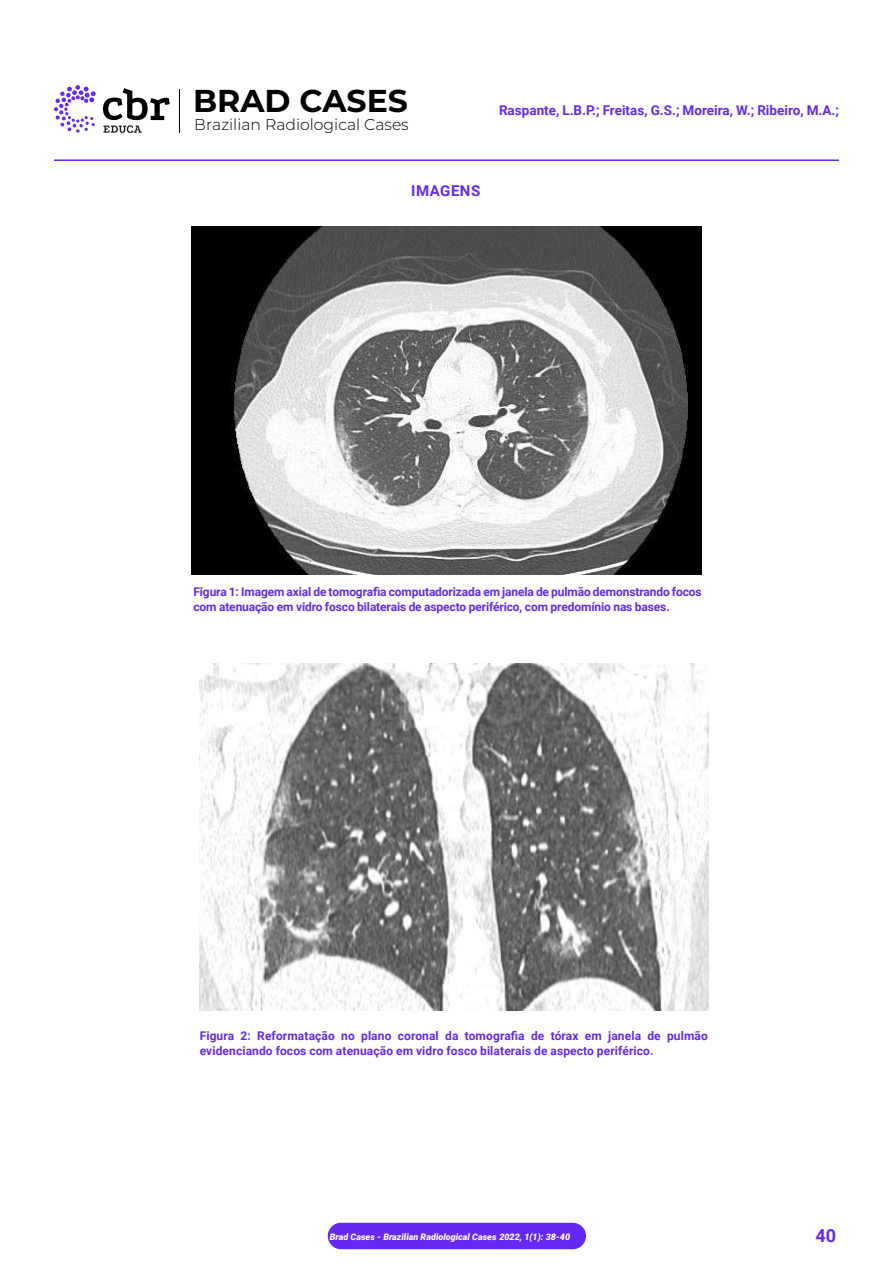
<style>
.page{position:relative;width:893px;height:1263px;background:#fff}
.page>*{position:absolute;margin:0;border:0;box-sizing:border-box;transform-origin:0 0}
.t1{font:700 31.65px "Montserrat";color:#000}
.t2{font:700 18px "Roboto";color:#6429f7}
.t3{font:300 15.6px "Montserrat";color:#000}
.Título_texto{font:700 15px "Roboto";letter-spacing:.035em;color:#6429f7}
.t4{font:700 13.5px "Roboto";color:#6429f7}
.Legenda_títulos_imagens{font:700 12px "Roboto";letter-spacing:-.01em;color:#6429f7}
.Legenda_títulos_imagens-2{font:700 12px/15px "Roboto";letter-spacing:.01em;color:#6429f7}
.t5{font:italic 900 9px "Roboto";color:#fff}
</style>
<div class="page">
<hr style="left:54px;top:159px;width:785px;height:2px;background:#6429f7">
<div style="left:328px;top:1223px;width:258px;height:26px;background:#6429f7;border-radius:13px"></div>
<hr style="left:179px;top:90px;width:1px;height:43px;background:#000">
<svg style="left:103px;top:88px;width:67px;height:45px"></svg>
<svg style="left:54px;top:85px;width:42px;height:48px"></svg>
<img style="left:191px;top:227px;width:511px;height:347px">
<img style="left:200px;top:663px;width:508px;height:348px">
<h1 class="t1" style="left:193px;top:78px;width:217px">BRAD CASES</h1>
<h3 class="t3" style="left:194px;top:114px;width:216px">Brazilian Radiological Cases</h3>
<p class="t4" style="left:499px;top:101px;width:341px">Raspante, L.B.P.; Freitas, G.S.; Moreira, W.; Ribeiro, M.A.;</p>
<p class="Título_texto" style="left:411px;top:180px;width:71px">IMAGENS</p>
<p class="Legenda_títulos_imagens" style="left:193px;top:583px;width:510px">Figura 1: Imagem axial de tomografia computadorizada em janela de pulmão demonstrando focos</p>
<p class="Legenda_títulos_imagens" style="left:193px;top:598px;width:478px">com atenuação em vidro fosco bilaterais de aspecto periférico, com predomínio nas bases.</p>
<p class="Legenda_títulos_imagens-2" style="left:200px;top:1028px;width:510px">Figura 2: Reformatação no plano coronal da tomografia de tórax em janela de pulmão evidenciando focos com atenuação em vidro fosco bilaterais de aspecto periférico.</p>
<p class="t5" style="left:330px;top:1230px;width:242px">Brad Cases - Brazilian Radiological Cases 2022, 1(1): 38-40</p>
<h2 class="t2" style="left:815px;top:1223px;width:22px">40</h2>
</div>
